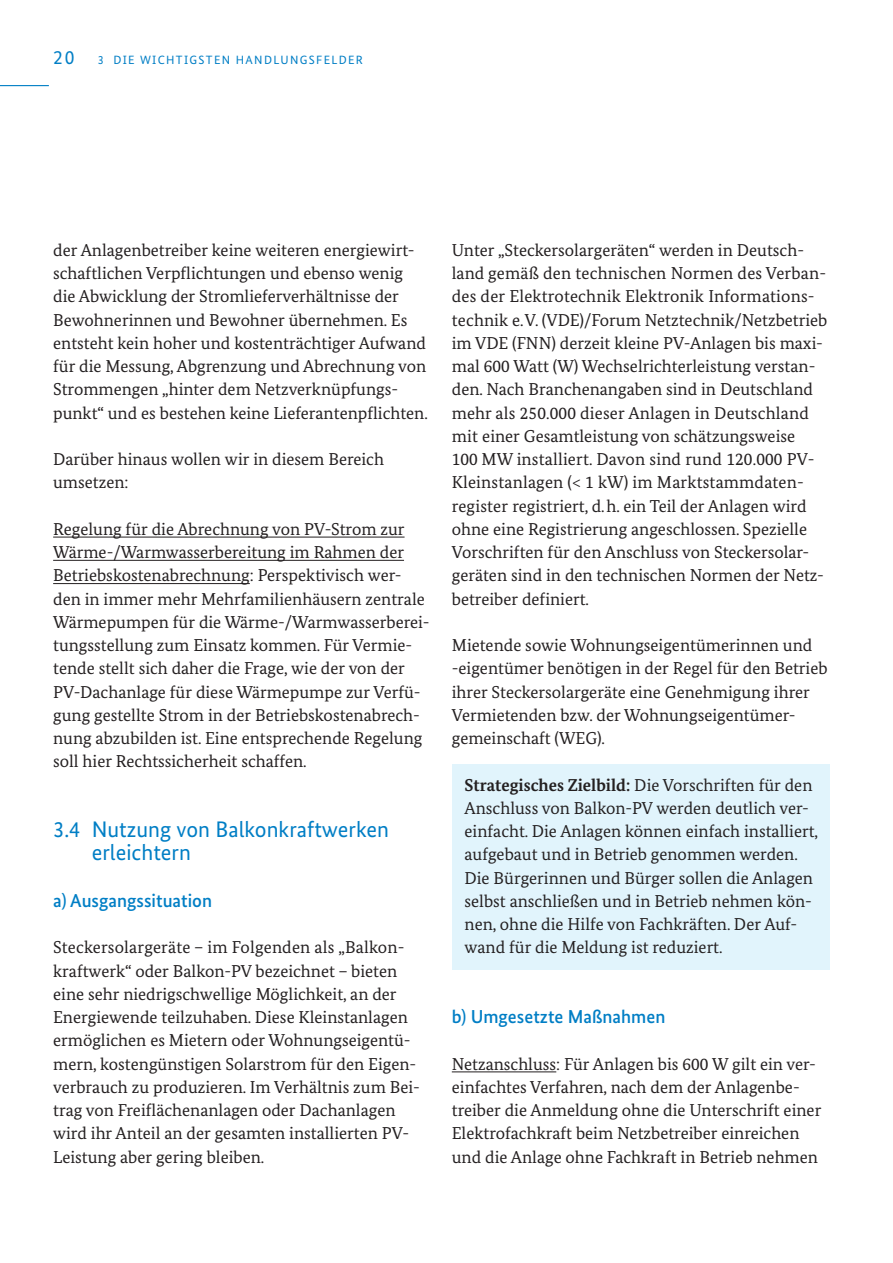
<style>
.page{position:relative;width:893px;height:1263px;background:#fff}
.page>*{position:absolute;margin:0;border:0;box-sizing:border-box;transform-origin:0 0}
.t1{font:22.5px/23.2px "Bundes Sans";color:#007ec5}
.t2{font:500 18.75px "Bundes Sans";color:#007ec5}
.t3{font:17.25px/23.2px "Bundes Serif";color:#231f20}
.t4{font:12px "Bundes Sans";letter-spacing:.11em;color:#007ec5}
.s1{font-size:19.5px}
.s2{font-weight:700}
</style>
<div class="page">
<hr style="left:0;top:85px;width:49px;height:1px;background:#007ec5">
<hr style="left:53px;top:537px;width:352px;height:1px;background:#231f20">
<hr style="left:53px;top:560px;width:351px;height:1px;background:#231f20">
<hr style="left:53px;top:583px;width:197px;height:1px;background:#231f20">
<div style="left:452px;top:764px;width:377px;height:206px;background:#e1f4fc"></div>
<hr style="left:452px;top:1071px;width:104px;height:1px;background:#231f20">
<p class="t4" style="left:53px;top:53px;width:311px"><span class="s1">20</span> 3 DIE WICHTIGSTEN HANDLUNGSFELDER</p>
<p class="t3" style="left:53px;top:238px;width:376px">der Anlagenbetreiber keine weiteren energiewirt&shy;schaftlichen Verpflichtungen und ebenso wenig die Abwicklung der Stromlieferverhältnisse der Bewohnerinnen und Bewohner übernehmen. Es entsteht kein hoher und kostenträchtiger Aufwand für die Messung, Abgrenzung und Abrechnung von Strommengen „hinter dem Netzverknüpfungs&shy;punkt“ und es bestehen keine Lieferantenpflichten.</p>
<p class="t3" style="left:53px;top:447px;width:332px">Darüber hinaus wollen wir in diesem Bereich umsetzen:</p>
<p class="t3" style="left:53px;top:517px;width:378px">Regelung für die Abrechnung von PV-Strom zur Wärme-/Warmwasserbereitung im Rahmen der Betriebskostenabrechnung: Perspektivisch wer&shy;den in immer mehr Mehrfamilienhäusern zentrale Wärmepumpen für die Wärme-/Warmwasserberei&shy;tungsstellung zum Einsatz kommen. Für Vermie&shy;tende stellt sich daher die Frage, wie der von der PV-Dachanlage für diese Wärmepumpe zur Verfü&shy;gung gestellte Strom in der Betriebskostenabrech&shy;nung abzubilden ist. Eine entsprechende Regelung soll hier Rechtssicherheit schaffen.</p>
<h1 class="t1" style="left:92px;top:818px;width:299px;text-indent:-39px">3.4 Nutzung von Balkonkraftwerken erleichtern</h1>
<p class="t2" style="left:53px;top:890px;width:160px">a) Ausgangssituation</p>
<p class="t3" style="left:53px;top:936px;width:368px">Steckersolargeräte – im Folgenden als „Balkon&shy;kraftwerk“ oder Balkon-PV bezeichnet – bieten eine sehr niedrigschwellige Möglichkeit, an der Energiewende teilzuhaben. Diese Kleinstanlagen ermöglichen es Mietern oder Wohnungseigentü&shy;mern, kostengünstigen Solarstrom für den Eigen&shy;verbrauch zu produzieren. Im Verhältnis zum Bei&shy;trag von Freiflächenanlagen oder Dachanlagen wird ihr Anteil an der gesamten installierten PV-Leistung aber gering bleiben.</p>
<p class="t3" style="left:452px;top:238px;width:377px">Unter „Steckersolargeräten“ werden in Deutsch&shy;land gemäß den technischen Normen des Verban&shy;des der Elektrotechnik Elektronik Informations&shy;technik e.V. (VDE)/Forum Netztechnik/Netzbetrieb im VDE (FNN) derzeit kleine PV-Anlagen bis maxi&shy;mal 600 Watt (W) Wechselrichterleistung verstan&shy;den. Nach Branchenangaben sind in Deutschland mehr als 250.000 dieser Anlagen in Deutschland mit einer Gesamtleistung von schätzungsweise<br>100 MW installiert. Davon sind rund 120.000 PV-Kleinstanlagen (&lt; 1 kW) im Marktstammdaten&shy;register registriert, d.h. ein Teil der Anlagen wird ohne eine Registrierung angeschlossen. Spezielle Vorschriften für den Anschluss von Steckersolar&shy;geräten sind in den technischen Normen der Netz&shy;betreiber definiert.</p>
<p class="t3" style="left:452px;top:633px;width:377px">Mietende sowie Wohnungseigentümerinnen und -eigentümer benötigen in der Regel für den Betrieb ihrer Steckersolargeräte eine Genehmigung ihrer Vermietenden bzw. der Wohnungseigentümer&shy;gemeinschaft (WEG).</p>
<p class="t3" style="left:465px;top:773px;width:355px"><span class="s2">Strategisches Zielbild:</span> Die Vorschriften für den Anschluss von Balkon-PV werden deutlich ver&shy;einfacht. Die Anlagen können einfach installiert, aufgebaut und in Betrieb genommen werden.<br>Die Bürgerinnen und Bürger sollen die Anlagen selbst anschließen und in Betrieb nehmen kön&shy;nen, ohne die Hilfe von Fachkräften. Der Auf&shy;wand für die Meldung ist reduziert.</p>
<p class="t2" style="left:452px;top:1006px;width:215px">b) Umgesetzte Maßnahmen</p>
<p class="t3" style="left:452px;top:1052px;width:371px">Netzanschluss: Für Anlagen bis 600 W gilt ein ver&shy;einfachtes Verfahren, nach dem der Anlagenbe&shy;treiber die Anmeldung ohne die Unterschrift einer Elektrofachkraft beim Netzbetreiber einreichen und die Anlage ohne Fachkraft in Betrieb nehmen</p>
</div>
